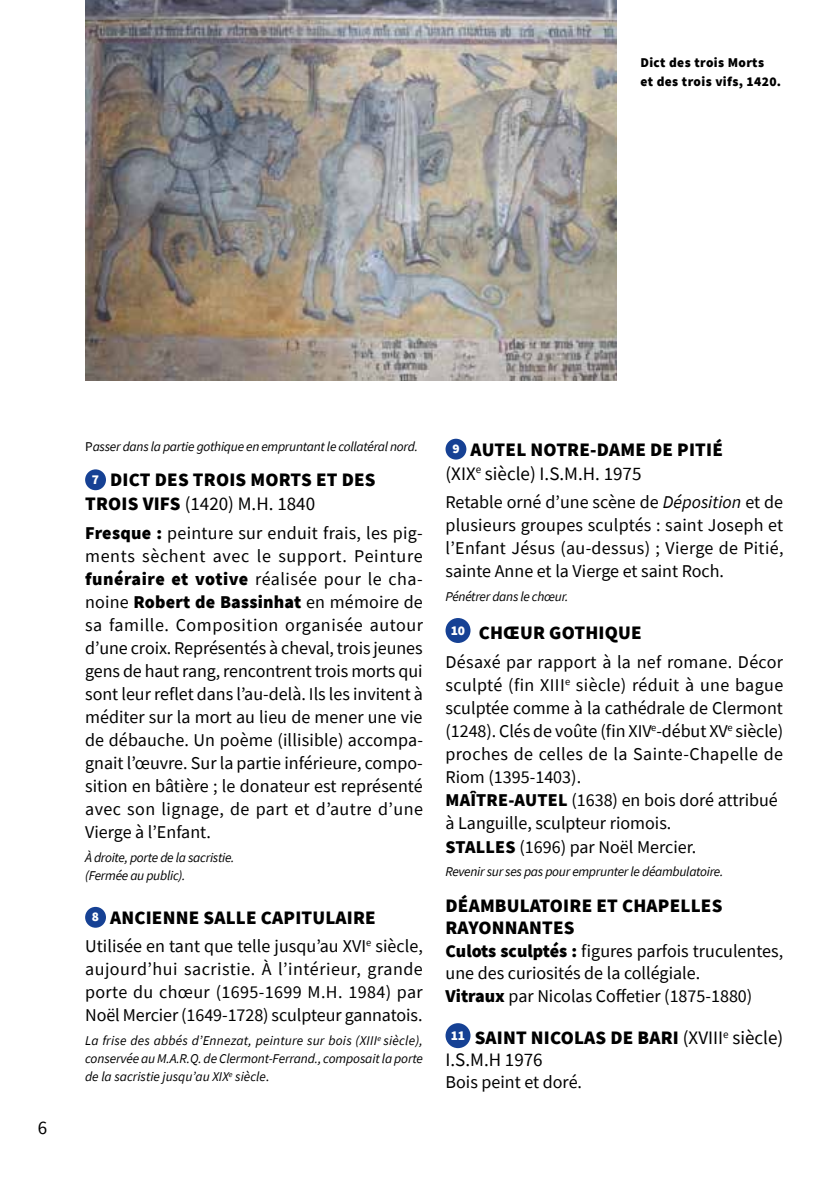
<style>
.page{position:relative;width:840px;height:1191px;background:#fff}
.page>*{position:absolute;margin:0;border:0;box-sizing:border-box;transform-origin:0 0}
.t1{font:900 19px/24px "Source Sans Pro";letter-spacing:.01em;color:#000}
.t2{font:19px/24px "Source Sans Pro";color:#000}
.t3{font:18px/23px "Source Sans Pro";color:#000;text-align:justify}
.t4{font:italic 13.4px/18px "Source Sans Pro";letter-spacing:-.02em;color:#000}
.t5{font:900 13.4px/19px "Source Sans Pro";letter-spacing:.025em;color:#000}
.s1{font-style:normal}
.s2{font-size:13.4px;color:#fff}
.s3{font-weight:400}
.s4{font-weight:900}
.s5{font-weight:900;font-size:13.4px;color:#fff}
.s6{font-style:italic}
</style>
<div class="page">
<div style="left:85px;top:469px;width:21px;height:21px;background:#164194;border-radius:50%"></div>
<div style="left:85px;top:907px;width:21px;height:20px;background:#164194;border-radius:50%"></div>
<div style="left:445px;top:439px;width:21px;height:20px;background:#164194;border-radius:50%"></div>
<div style="left:445px;top:618px;width:25px;height:25px;background:#164194;border-radius:50%"></div>
<div style="left:445px;top:1023px;width:25px;height:25px;background:#164194;border-radius:50%"></div>
<img style="left:85px;top:0;width:531px;height:381px">
<p class="t5" style="left:640px;top:53px;width:142px">Dict des trois Morts<br>et des trois vifs, 1420.</p>
<p class="t2" style="left:38px;top:1115px;width:11px">6</p>
<p class="t4" style="left:85px;top:437px;width:334px"><span class="s1">P</span>asser dans la partie gothique en empruntant le collatéral nord.</p>
<p class="t1" style="left:85px;top:467px;width:292px;text-indent:7px"><span class="s2">7</span> DICT DES TROIS MORTS ET DES<br>TROIS VIFS <span class="s3">(1420) M.H. 1840</span></p>
<p class="t3" style="left:85px;top:521px;width:339px"><span class="s4">Fresque :</span> peinture sur enduit frais, les pig&shy;ments sèchent avec le support. Peinture <span class="s4">funéraire et votive</span> réalisée pour le cha&shy;noine <span class="s4">Robert de Bassinhat</span> en mémoire de sa famille. Composition organisée autour d’une croix. Représentés à cheval, trois jeunes gens de haut rang, rencontrent trois morts qui sont leur reflet dans l’au-delà. Ils les invitent à méditer sur la mort au lieu de mener une vie de débauche. Un poème (illisible) accompa&shy;gnait l’œuvre. Sur la partie inférieure, compo&shy;sition en bâtière ; le donateur est représenté avec son lignage, de part et d’autre d’une Vierge à l’Enfant.</p>
<p class="t4" style="left:85px;top:848px;width:151px">À droite, porte de la sacristie. (Fermée au public).</p>
<p class="t1" style="left:92px;top:905px;width:285px"><span class="s2">8</span> ANCIENNE SALLE CAPITULAIRE</p>
<p class="t3" style="left:85px;top:935px;width:339px">Utilisée en tant que telle jusqu’au XVI<sup>e</sup> siècle, aujourd’hui sacristie. À l’intérieur, grande porte du chœur (1695-1699 M.H. 1984) par Noël Mercier (1649-1728) sculpteur gannatois.</p>
<p class="t4" style="left:85px;top:1031px;width:339px;text-align:justify">La frise des abbés d’Ennezat, peinture sur bois (XIII<sup>e</sup> siècle), conservée au M.A.R.Q. de Clermont-Ferrand., composait la porte de la sacristie jusqu’au XIX<sup>e</sup> siècle<span class="s1">.</span></p>
<p class="t2" style="left:445px;top:437px;width:279px;text-indent:7px"><span class="s5">9</span> <span class="s4">AUTEL NOTRE-DAME DE PITIÉ </span>(XIX<sup>e</sup> siècle) I.S.M.H. 1975</p>
<p class="t3" style="left:445px;top:491px;width:339px">Retable orné d’une scène de <span class="s6">Déposition</span> et de plusieurs groupes sculptés : saint Joseph et l’Enfant Jésus (au-dessus) ; Vierge de Pitié, sainte Anne et la Vierge et saint Roch.</p>
<p class="t4" style="left:445px;top:587px;width:124px">Pénétrer dans le chœur.</p>
<p class="t1" style="left:450px;top:620px;width:192px"><sup>10</sup> CHŒUR GOTHIQUE</p>
<p class="t3" style="left:445px;top:650px;width:339px;text-align:left">Désaxé par rapport à la nef romane. Décor sculpté (fin XIII<sup>e</sup> siècle) réduit à une bague sculptée comme à la cathédrale de Clermont (1248). Clés de voûte (fin XIV<sup>e</sup>-début XV<sup>e</sup> siècle) proches de celles de la Sainte-Chapelle de Riom (1395-1403).<br><span class="s4">MAÎTRE-AUTEL</span> (1638) en bois doré attribué à Languille, sculpteur riomois.<br><span class="s4">STALLES</span> (1696) par Noël Mercier.</p>
<p class="t4" style="left:445px;top:863px;width:279px">Revenir sur ses pas pour emprunter le déambulatoire.</p>
<p class="t1" style="left:445px;top:894px;width:278px;line-height:22px">DÉAMBULATOIRE ET CHAPELLES<br>RAYONNANTES</p>
<p class="t3" style="left:445px;top:940px;width:339px;line-height:22.4px;text-align:left"><span class="s4">Culots sculptés :</span> figures parfois truculentes, une des curiosités de la collégiale.<br><span class="s4">Vitraux</span> par Nicolas Coffetier (1875-1880)</p>
<p class="t2" style="left:445px;top:1026px;width:339px;line-height:22px"><sup>11</sup> <span class="s4">SAINT NICOLAS DE BARI</span> (XVIII<sup>e</sup> siècle)<br>I.S.M.H 1976</p>
<p class="t3" style="left:445px;top:1070px;width:138px">Bois peint et doré.</p>
</div>
